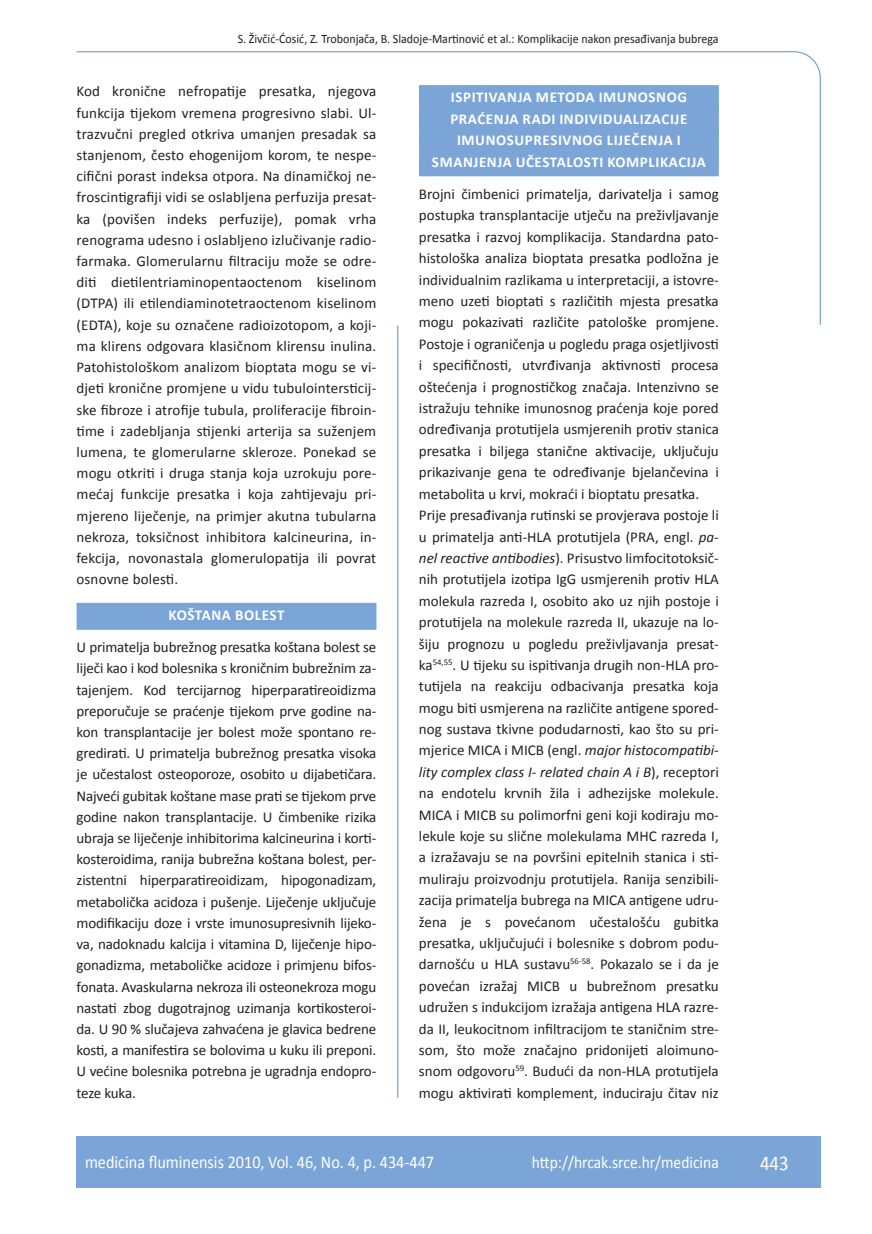
<style>
.page{position:relative;width:872px;height:1234px;background:#fff}
.page>*{position:absolute;margin:0;border:0;box-sizing:border-box;transform-origin:0 0}
.t1{font:21px "Calibri";color:#fff;scale:.9 1}
.t2{font:18px "Calibri";color:#fff;scale:.9 1}
.t3{font:17.25px "Calibri";color:#fff;scale:.9 1}
.t4{font:15px/21.1px "Calibri";color:#231f20;text-align:justify}
.t5{font:700 15px/21.5px "Calibri";letter-spacing:.04em;color:#fff}
.t6{font:12.75px "Calibri";color:#231f20;scale:.94 1}
.s1{font-style:italic}
</style>
<div class="page">
<svg style="left:76px;top:51px;width:745px;height:275px"></svg>
<hr style="left:397px;top:325px;width:1px;height:772px;background:#7ca5d7">
<div style="left:77px;top:1135px;width:744px;height:51px;background:#7ca5d7"></div>
<div style="left:77px;top:602px;width:299px;height:27px;background:#7ca5d7"></div>
<div style="left:419px;top:85px;width:300px;height:27px;background:#7ca5d7"></div>
<div style="left:419px;top:106px;width:300px;height:27px;background:#7ca5d7"></div>
<div style="left:419px;top:128px;width:300px;height:27px;background:#7ca5d7"></div>
<div style="left:419px;top:149px;width:300px;height:27px;background:#7ca5d7"></div>
<p class="t6" style="left:238px;top:30px;width:513px">S. Živčić-Ćosić, Z. Trobonjača, B. Sladoje-Martinović et al.: Komplikacije nakon presađivanja bubrega</p>
<p class="t4" style="left:77px;top:80px;width:301px">Kod kronične nefropatije presatka, njegova funkcija tijekom vremena progresivno slabi. Ul&shy;trazvučni pregled otkriva umanjen presadak sa stanjenom, često ehogenijom korom, te nespe&shy;cifični porast indeksa otpora. Na dinamičkoj ne&shy;froscintigrafiji vidi se oslabljena perfuzija presat&shy;ka (povišen indeks perfuzije), pomak vrha renograma udesno i oslabljeno izlučivanje radio&shy;farmaka. Glomerularnu filtraciju može se odre&shy;diti dietilentriaminopentaoctenom kiselinom (DTPA) ili etilendiaminotetraoctenom kiselinom (EDTA), koje su označene radioizotopom, a koji&shy;ma klirens odgovara klasičnom klirensu inulina.<br>Patohistološkom analizom bioptata mogu se vi&shy;djeti kronične promjene u vidu tubulointersticij&shy;ske fibroze i atrofije tubula, proliferacije fibroin&shy;time i zadebljanja stijenki arterija sa suženjem lumena, te glomerularne skleroze. Ponekad se mogu otkriti i druga stanja koja uzrokuju pore&shy;mećaj funkcije presatka i koja zahtijevaju pri&shy;mjereno liječenje, na primjer akutna tubularna nekroza, toksičnost inhibitora kalcineurina, in&shy;fekcija, novonastala glomerulopatija ili povrat osnovne bolesti.</p>
<p class="t5" style="left:169px;top:603px;width:117px">KOŠTANA BOLEST</p>
<p class="t4" style="left:77px;top:635px;width:301px">U primatelja bubrežnog presatka koštana bolest se liječi kao i kod bolesnika s kroničnim bubrežnim za&shy;tajenjem. Kod tercijarnog hiperparatireoidizma preporučuje se praćenje tijekom prve godine na&shy;kon transplantacije jer bolest može spontano re&shy;gredirati. U primatelja bubrežnog presatka visoka je učestalost osteoporoze, osobito u dijabetičara.<br>Najveći gubitak koštane mase prati se tijekom prve godine nakon transplantacije. U čimbenike rizika ubraja se liječenje inhibitorima kalcineurina i korti&shy;kosteroidima, ranija bubrežna koštana bolest, per&shy;zistentni hiperparatireoidizam, hipogonadizam, metabolička acidoza i pušenje. Liječenje uključuje modifikaciju doze i vrste imunosupresivnih lijeko&shy;va, nadoknadu kalcija i vitamina D, liječenje hipo&shy;gonadizma, metaboličke acidoze i primjenu bifos&shy;fonata. Avaskularna nekroza ili osteonekroza mogu nastati zbog dugotrajnog uzimanja kortikosteroi&shy;da. U 90 % slučajeva zahvaćena je glavica bedrene kosti, a manifestira se bolovima u kuku ili preponi.<br>U većine bolesnika potrebna je ugradnja endopro&shy;teze kuka.</p>
<p class="t5" style="left:451px;top:86px;width:238px">ISPITIVANJA METODA IMUNOSNOG</p>
<p class="t5" style="left:450px;top:107px;width:237px">PRAĆENJA RADI INDIVIDUALIZACIJE</p>
<p class="t5" style="left:457px;top:129px;width:117px">IMUNOSUPRESIVNO</p>
<p class="t5" style="left:432px;top:129px;width:275px;text-indent:161px">G LIJEČENJA I<br>SMANJENJA UČESTALOSTI KO MPLIKACIJA</p>
<p class="t4" style="left:419px;top:182px;width:301px;text-align:left">Brojni čimbenici primatelja, darivatelja i samog postupka transplantacije utječu na preživljavanje presatka i razvoj komplikacija. Standardna pato&shy;histološka analiza bioptata presatka podložna je individualnim razlikama u interpretaciji, a istovre&shy;meno uzeti bioptati s različitih mjesta presatka mogu pokazivati različite patološke promjene.<br>Postoje i ograničenja u pogledu praga osjetljivosti i specifičnosti, utvrđivanja aktivnosti procesa oštećenja i prognostičkog značaja. Intenzivno se istražuju tehnike imunosnog praćenja koje pored određivanja protutijela usmjerenih protiv stanica presatka i biljega stanične aktivacije, uključuju prikazivanje gena te određivanje bjelančevina i metabolita u krvi, mokraći i bioptatu presatka.<br>Prije presađivanja rutinski se provjerava postoje li u primatelja anti-HLA protutijela (PRA, engl. <span class="s1">pa&shy;nel reactive antibodies</span>). Prisustvo limfocitotoksič&shy;nih protutijela izotipa IgG usmjerenih protiv HLA molekula razreda I, osobito ako uz njih postoje i protutijela na molekule razreda II, ukazuje na lo&shy;šiju prognozu u pogledu preživljavanja presat&shy;ka<sup>54,55</sup>. U tijeku su ispitivanja drugih non-HLA pro&shy;tutijela na reakciju odbacivanja presatka koja mogu biti usmjerena na različite antigene spored&shy;nog sustava tkivne podudarnosti, kao što su pri&shy;mjerice MICA i MICB (engl. <span class="s1">major histocompatibi&shy;lity complex class I- related chain A i B</span>), receptori na endotelu krvnih žila i adhezijske molekule.<br>MICA i MICB su polimorfni geni koji kodiraju mo&shy;lekule koje su slične molekulama MHC razreda I, a izražavaju se na površini epitelnih stanica i sti&shy;muliraju proizvodnju protutijela. Ranija senzibili&shy;zacija primatelja bubrega na MICA antigene udru&shy;žena je s povećanom učestalošću gubitka presatka, uključujući i bolesnike s dobrom podu&shy;darnošću u HLA sustavu<sup>56-58</sup>. Pokazalo se i da je povećan izražaj MICB u bubrežnom presatku udružen s indukcijom izražaja antigena HLA razre&shy;da II, leukocitnom infiltracijom te staničnim stre&shy;som, što može značajno pridonijeti aloimuno&shy;snom odgovoru<sup>59</sup>. Budući da non-HLA protutijela mogu aktivirati komplement, induciraju čitav niz</p>
<p class="t2" style="left:85px;top:1150px;width:389px">medicina fluminensis 2010, Vol. 46, No. 4, p. 434-447</p>
<p class="t3" style="left:532px;top:1151px;width:209px">http://hrcak.srce.hr/medicina</p>
<h1 class="t1" style="left:760px;top:1149px;width:33px">443</h1>
</div>
